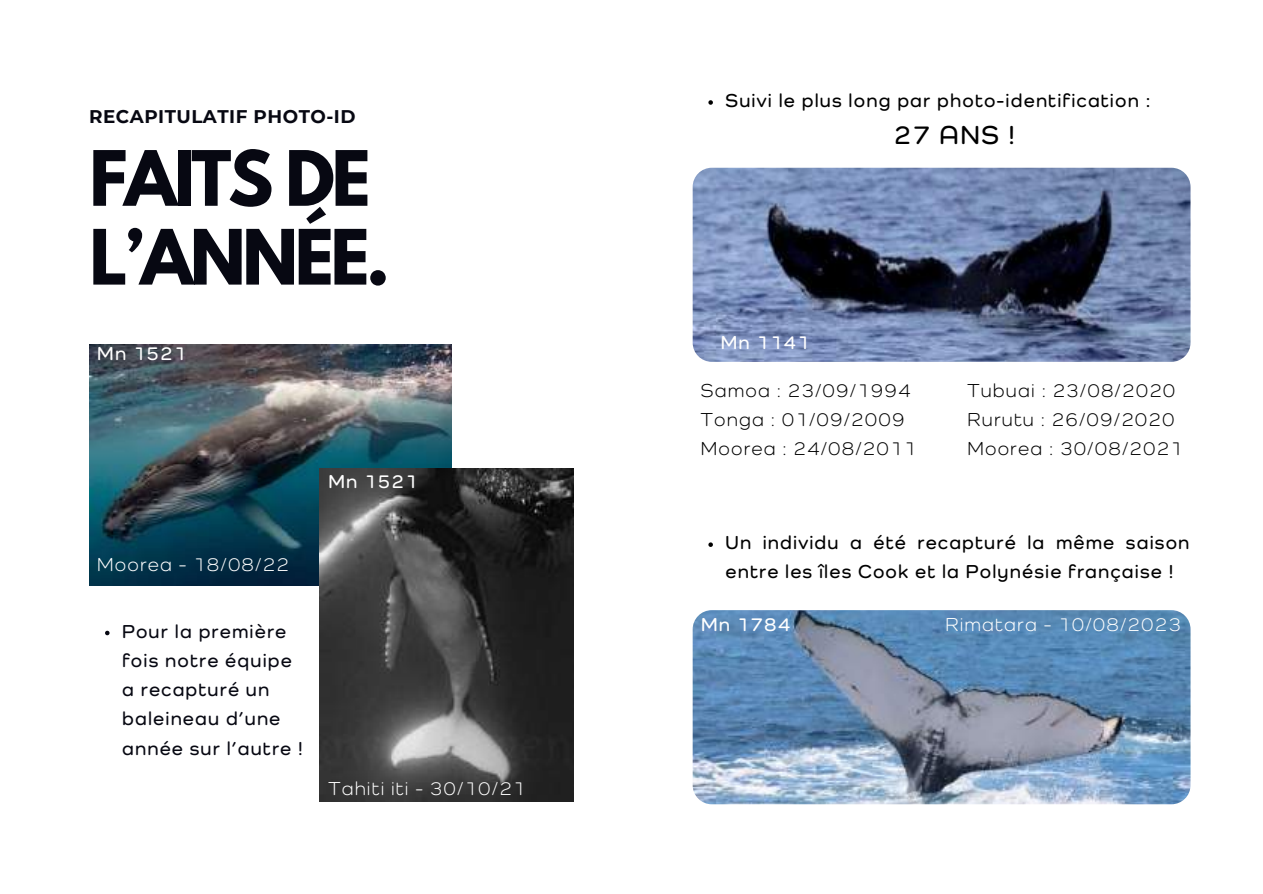
<style>
.page{position:relative;width:1263px;height:894px;background:#fff}
.page>*{position:absolute;margin:0;border:0;box-sizing:border-box;transform-origin:0 0}
.t1{font:700 67.5px/78.8px "League Spartan";letter-spacing:-.05em;color:#070812}
.t2{font:600 26.85px "Como";color:#000}
.t3{font:600 19.35px/29.2px "Como";letter-spacing:.06em;color:#000}
.t4{font:19.35px/29.2px "Como";letter-spacing:.06em;color:#000}
.t5{font:600 19.35px/29.2px "Como";letter-spacing:.06em;color:#070812}
.t6{font:19.35px "Como";letter-spacing:.06em;color:#fff}
.t7{font:600 19.35px "Como";letter-spacing:.06em;color:#fff}
.t8{font:700 18.3px "Montserrat";letter-spacing:.025em;color:#070812}
</style>
<div class="page">
<img style="left:693px;top:168px;width:497px;height:194px;border-radius:19px">
<svg style="left:708px;top:100px;width:5px;height:5px"></svg>
<svg style="left:708px;top:542px;width:5px;height:4px"></svg>
<img style="left:693px;top:610px;width:497px;height:194px;border-radius:19px">
<img style="left:90px;top:344px;width:361px;height:241px">
<img style="left:320px;top:469px;width:253px;height:331px">
<svg style="left:105px;top:630px;width:5px;height:5px"></svg>
<p class="t8" style="left:89px;top:105px;width:268px">RECAPITULATIF PHOTO-ID</p>
<h1 class="t1" style="left:89px;top:148px;width:302px">FAITS DE<br>L’ANNÉE.</h1>
<p class="t7" style="left:97px;top:345px;width:90px">Mn 1521</p>
<p class="t7" style="left:328px;top:473px;width:90px">Mn 1521</p>
<p class="t6" style="left:97px;top:556px;width:193px">Moorea - 18/08/22</p>
<p class="t5" style="left:122px;top:617px;width:182px">Pour la première fois notre équipe a recapturé un baleineau d’une année sur l’autre !</p>
<p class="t6" style="left:328px;top:779px;width:198px">Tahiti iti - 30/10/21</p>
<p class="t3" style="left:725px;top:87px;width:426px">Suivi le plus long par photo-identification :</p>
<h2 class="t2" style="left:894px;top:123px;width:123px">27 ANS !</h2>
<p class="t7" style="left:721px;top:334px;width:90px">Mn 1141</p>
<p class="t4" style="left:701px;top:376px;width:217px">Samoa : 23/09/1994<br>Tonga : 01/09/2009<br>Moorea : 24/08/2011</p>
<p class="t4" style="left:967px;top:376px;width:217px">Tubuai : 23/08/2020<br>Rurutu : 26/09/2020<br>Moorea : 30/08/2021</p>
<p class="t3" style="left:725px;top:529px;width:465px">Un individu a été recapturé la même saison entre les îles Cook et la Polynésie française !</p>
<p class="t7" style="left:701px;top:616px;width:90px">Mn 1784</p>
<p class="t6" style="left:945px;top:616px;width:237px">Rimatara - 10/08/2023</p>
</div>
